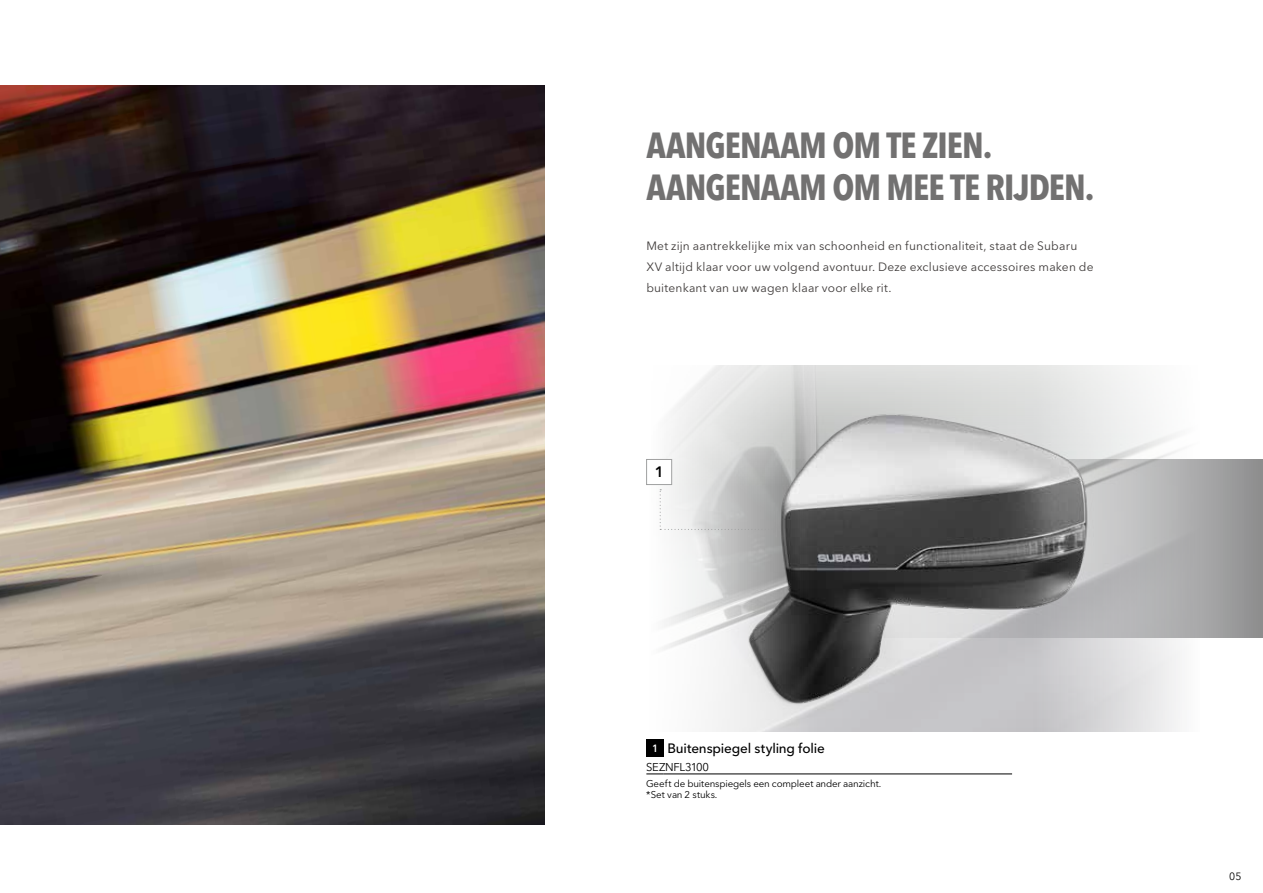
<style>
.page{position:relative;width:1263px;height:893px;background:#fff}
.page>*{position:absolute;margin:0;border:0;box-sizing:border-box;transform-origin:0 0}
.t1{font:700 condensed 36px/42px "Avenir Next LT Pro";letter-spacing:-.025em;color:#727171}
.t2{font:600 15px "Avenir Next LT Pro";color:#000}
.t3{font:500 13.5px "Avenir Next LT Pro";letter-spacing:-.015em;color:#000}
.t4{font:12px/21px "Avenir Next LT Pro";letter-spacing:.015em;color:#3f3b3a}
.t5{font:11.25px "Avenir Next LT Pro";letter-spacing:-.03em;color:#000}
.t6{font:10.5px "Avenir Next LT Pro";color:#000}
.t7{font:600 condensed 10.5px "Avenir Next LT Pro";color:#fff}
.t8{font:9.75px/11.2px "Avenir Next LT Pro";letter-spacing:-.015em;color:#000}
</style>
<div class="page">
<img style="left:0;top:85px;width:544px;height:740px">
<svg style="left:1199px;top:459px;width:64px;height:179px;background:#9b9b9c"></svg>
<img style="left:658px;top:366px;width:541px;height:365px">
<svg style="left:646px;top:774px;width:17px;height:1px"></svg>
<hr style="left:663px;top:774px;width:349px;height:1px;background:#000">
<div style="left:646px;top:740px;width:17px;height:17px;background:#000"></div>
<div style="left:647px;top:459px;width:25px;height:26px;background:#fff"></div>
<div style="left:646px;top:459px;width:26px;height:26px;border:1px solid #9fa0a0"></div>
<svg style="left:660px;top:489px;width:113px;height:41px"></svg>
<h1 class="t1" style="left:646px;top:124px;width:450px">AANGENAAM OM TE ZIEN.<br>AANGENAAM OM MEE TE RIJDEN.</h1>
<p class="t4" style="left:646px;top:235px;width:449px">Met zijn aantrekkelijke mix van schoonheid en functionaliteit, staat de Subaru<br>XV altijd klaar voor uw volgend avontuur. Deze exclusieve accessoires maken de buitenkant van uw wagen klaar voor elke rit.</p>
<p class="t2" style="left:655px;top:463px;width:11px">1</p>
<p class="t3" style="left:667px;top:740px;width:159px">Buitenspiegel styling folie</p>
<p class="t5" style="left:646px;top:761px;width:64px">SEZNFL3100</p>
<p class="t8" style="left:646px;top:777px;width:237px">Geeft de buitenspiegels een compleet ander aanzicht. *Set van 2 stuks.</p>
<p class="t7" style="left:652px;top:742px;width:7px">1</p>
<p class="t6" style="left:1229px;top:870px;width:14px">05</p>
</div>
